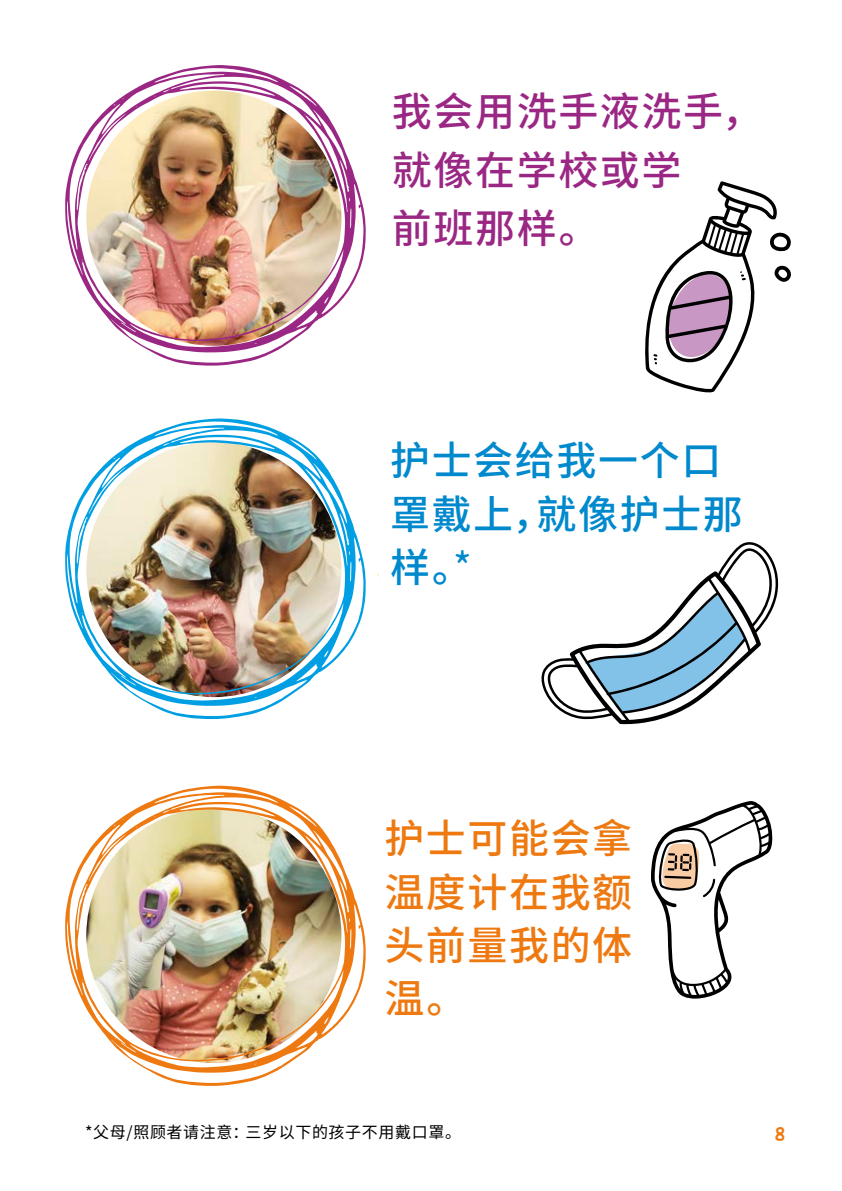
<style>
.page{position:relative;width:842px;height:1191px;background:#fff}
.page>*{position:absolute;margin:0;border:0;box-sizing:border-box;transform-origin:0 0}
.t1{font:500 40px/58.6px "Source Han Sans TC";letter-spacing:.04em;color:#9b2784}
.t2{font:500 40px/53.2px "Source Han Sans TC";letter-spacing:.04em;color:#ee7910;text-align:justify}
.t3{font:500 40px/53.2px "Source Han Sans TC";letter-spacing:.04em;color:#0089cd}
.t4{font:25px "Little Bird";color:#ee7910}
.t5{font:16px "Source Han Sans TC";letter-spacing:.04em;color:#000}
.s1{font-weight:400}
</style>
<div class="page">
<img style="left:65px;top:65px;width:301px;height:301px">
<img style="left:65px;top:418px;width:301px;height:302px">
<svg style="left:541px;top:542px;width:238px;height:182px"></svg>
<img style="left:65px;top:785px;width:301px;height:301px">
<svg style="left:645px;top:181px;width:146px;height:212px"></svg>
<svg style="left:651px;top:801px;width:122px;height:198px"></svg>
<h1 class="t1" style="left:392px;top:83px;width:372px">我会用洗手液洗手，就像在学校或学<br>前班那样。</h1>
<h1 class="t3" style="left:390px;top:435px;width:354px">护士会给我一个口罩戴上，就像护士那样。<span class="s1">*</span></h1>
<h1 class="t2" style="left:384px;top:813px;width:249px">护士可能会拿温度计在我额头前量我的体温。</h1>
<p class="t5" style="left:85px;top:1123px;width:378px">*父母/照顾者请注意：三岁以下的孩子不用戴口罩。</p>
<h2 class="t4" style="left:774px;top:1125px;width:12px">8</h2>
</div>
